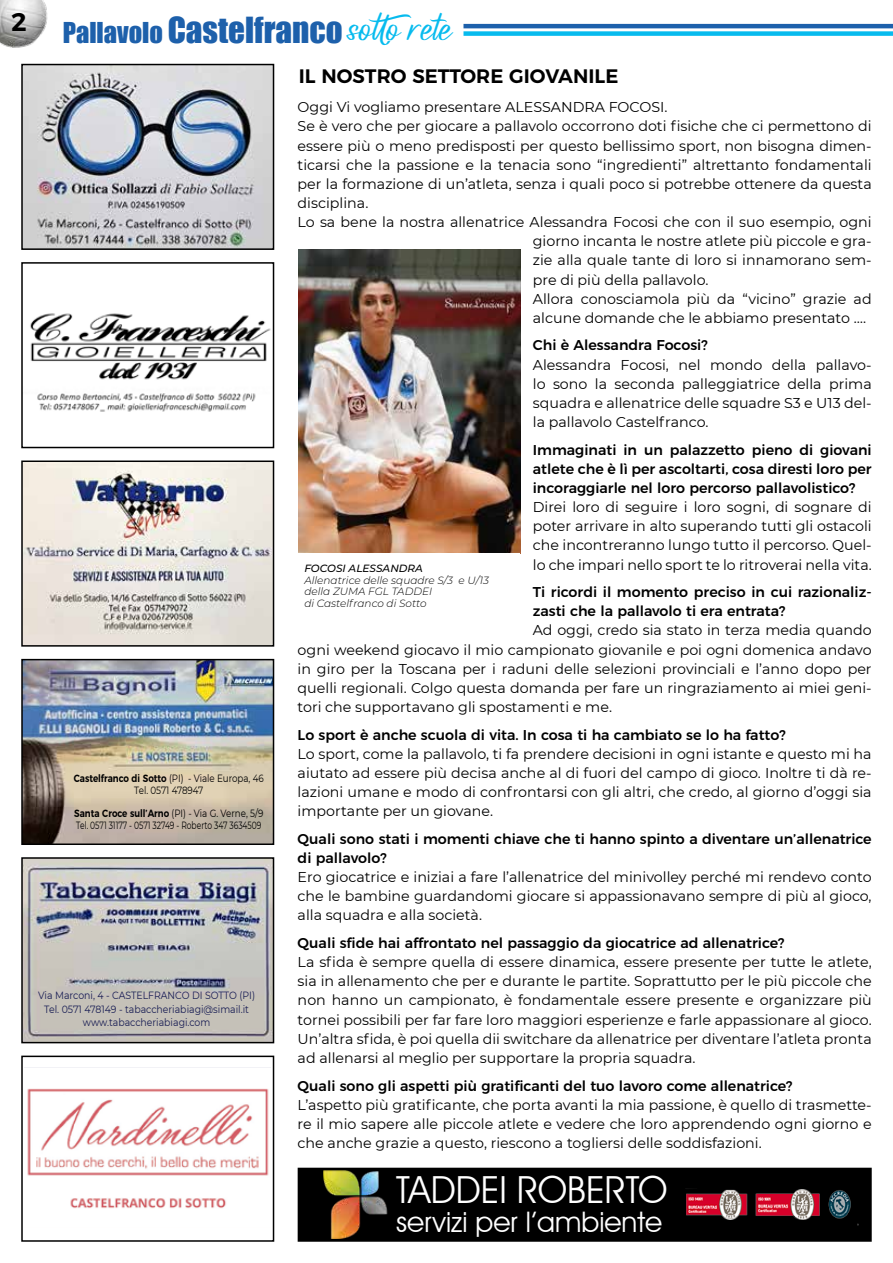
<style>
.page{position:relative;width:893px;height:1263px;background:#fff}
.page>*{position:absolute;margin:0;border:0;box-sizing:border-box;transform-origin:0 0}
.t1{font:37.35px "Avant Garde IT Cby BT";color:#fff}
.t2{font:33px "Impact";color:#1d60ab}
.t3{font:28.35px "Avant Garde IT Cby BT";color:#fff}
.t4{font:600 25.5px "Montserrat";color:#000}
.t5{font:600 19.5px "Montserrat";color:#000}
.t6{font:14.25px/19.2px "Montserrat";color:#000;text-align:justify}
.t7{font:500 14.25px/19.2px "Montserrat";color:#000}
.t8{font:10.5px/11.6px "Montserrat";color:#000;text-align:center;scale:.83 1}
.t9{font:10.5px/13.5px "Montserrat";color:#171c53;text-align:center;scale:.89 1}
.t10{font:italic 300 10.5px/11.6px "Montserrat";color:#000}
.t11{font:italic 500 10.5px "Montserrat";color:#000}
.s1{font-size:26.4px}
.s2{font-family:"Belgium Victory";font-size:42px;color:#07bbee}
.s3{font-weight:600}
</style>
<div class="page">
<img style="left:0;top:0;width:48px;height:48px">
<img style="left:24px;top:67px;width:247px;height:180px">
<div style="left:21px;top:64px;width:253px;height:186px;border:2px solid #000"></div>
<img style="left:30px;top:313px;width:241px;height:99px">
<div style="left:21px;top:262px;width:253px;height:186px;border:2px solid #000"></div>
<img style="left:24px;top:860px;width:247px;height:180px">
<div style="left:21px;top:857px;width:253px;height:186px;border:2px solid #000"></div>
<img style="left:24px;top:662px;width:247px;height:180px">
<div style="left:21px;top:659px;width:253px;height:186px;border:2px solid #000"></div>
<img style="left:24px;top:463px;width:247px;height:181px">
<div style="left:21px;top:460px;width:253px;height:187px;border:2px solid #000"></div>
<div style="left:21px;top:1055px;width:253px;height:187px;border:2px solid #000"></div>
<img style="left:27px;top:1088px;width:242px;height:120px">
<div style="left:298px;top:1168px;width:573px;height:73px;background:#000"></div>
<div style="left:298px;top:1168px;width:574px;height:74px;border:2px solid #000"></div>
<img style="left:686px;top:1188px;width:173px;height:37px">
<img style="left:324px;top:1171px;width:64px;height:68px">
<hr style="left:463px;top:24px;width:430px;height:4px;background:#1d60ab">
<div style="left:463px;top:31px;width:430px;height:5px;background:#07bbee"></div>
<img style="left:299px;top:250px;width:221px;height:303px">
<h3 class="t4" style="left:11px;top:1px;width:17px">2</h3>
<h2 class="t2" style="left:63px;top:5px;width:391px"><span class="s1">Pallavolo</span> Castelfranco <span class="s2">sotto rete</span></h2>
<p class="t8" style="left:74px;top:772px;width:230px"><span class="s3">Castelfranco di Sotto</span> (PI) - Viale Europa, 46<br>Tel. 0571 478947</p>
<p class="t8" style="left:74px;top:807px;width:229px;text-align:left"><span class="s3">Santa Croce sull’Arno</span> (PI) - Via G. Verne, 5/9<br>Tel. 0571 31177 - 0571 32749 - Roberto 347 3634509</p>
<p class="t9" style="left:38px;top:988px;width:245px">Via Marconi, 4 - CASTELFRANCO DI SOTTO (PI)<br>Tel. 0571 478149 - tabaccheriabiagi@simail.it www.tabaccheriabiagi.com</p>
<h3 class="t5" style="left:299px;top:60px;width:321px">IL NOSTRO SETTORE GIOVANILE</h3>
<p class="t6" style="left:298px;top:97px;width:371px">Oggi Vi vogliamo presentare ALESSANDRA FOCOSI.</p>
<p class="t6" style="left:298px;top:116px;width:576px">Se è vero che per giocare a pallavolo occorrono doti fisiche che ci permettono di</p>
<p class="t6" style="left:298px;top:135px;width:575px">essere più o meno predisposti per questo bellissimo sport, non bisogna dimen-</p>
<p class="t6" style="left:298px;top:155px;width:576px">ticarsi che la passione e la tenacia sono “ingredienti” altrettanto fondamentali</p>
<p class="t6" style="left:298px;top:174px;width:576px">per la formazione di un’atleta, senza i quali poco si potrebbe ottenere da questa</p>
<p class="t6" style="left:298px;top:193px;width:72px">disciplina.</p>
<p class="t6" style="left:298px;top:212px;width:576px">Lo sa bene la nostra allenatrice Alessandra Focosi che con il suo esempio, ogni</p>
<p class="t6" style="left:533px;top:231px;width:340px">giorno incanta le nostre atlete più piccole e gra-</p>
<p class="t6" style="left:533px;top:250px;width:340px">zie alla quale tante di loro si innamorano sem-</p>
<p class="t6" style="left:533px;top:269px;width:177px">pre di più della pallavolo.</p>
<p class="t6" style="left:533px;top:289px;width:340px">Allora conosciamola più da “vicino” grazie ad</p>
<p class="t6" style="left:533px;top:308px;width:335px">alcune domande che le abbiamo presentato ….</p>
<p class="t7" style="left:533px;top:335px;width:176px">Chi è Alessandra Focosi?</p>
<p class="t6" style="left:533px;top:354px;width:340px">Alessandra Focosi, nel mondo della pallavo&shy;lo sono la seconda palleggiatrice della prima squadra e allenatrice delle squadre S3 e U13 del&shy;la pallavolo Castelfranco.</p>
<p class="t7" style="left:533px;top:439px;width:340px;text-align:justify">Immaginati in un palazzetto pieno di giovani atlete che è lì per ascoltarti, cosa diresti loro per incoraggiarle nel loro percorso pallavolistico?</p>
<p class="t6" style="left:533px;top:497px;width:340px">Direi loro di seguire i loro sogni, di sognare di poter arrivare in alto superando tutti gli ostacoli che incontreranno lungo tutto il percorso. Quel&shy;lo che impari nello sport te lo ritroverai nella vita.</p>
<p class="t7" style="left:533px;top:581px;width:340px">Ti ricordi il momento preciso in cui razionaliz&shy;zasti che la pallavolo ti era entrata?</p>
<p class="t6" style="left:298px;top:620px;width:576px;text-indent:235px">Ad oggi, credo sia stato in terza media quando ogni weekend giocavo il mio campionato giovanile e poi ogni domenica andavo in giro per la Toscana per i raduni delle selezioni provinciali e l’anno dopo per quelli regionali. Colgo questa domanda per fare un ringraziamento ai miei geni&shy;tori che supportavano gli spostamenti e me.</p>
<p class="t7" style="left:298px;top:724px;width:490px">Lo sport è anche scuola di vita. In cosa ti ha cambiato se lo ha fatto?</p>
<p class="t6" style="left:298px;top:744px;width:576px">Lo sport, come la pallavolo, ti fa prendere decisioni in ogni istante e questo mi ha aiutato ad essere più decisa anche al di fuori del campo di gioco. Inoltre ti dà re&shy;lazioni umane e modo di confrontarsi con gli altri, che credo, al giorno d’oggi sia importante per un giovane.</p>
<p class="t7" style="left:298px;top:828px;width:576px">Quali sono stati i momenti chiave che ti hanno spinto a diventare un’allenatrice di pallavolo?</p>
<p class="t6" style="left:298px;top:867px;width:575px">Ero giocatrice e iniziai a fare l’allenatrice del minivolley perché mi rendevo conto che le bambine guardandomi giocare si appassionavano sempre di più al gioco, alla squadra e alla società.</p>
<p class="t7" style="left:298px;top:932px;width:488px">Quali sfide hai affrontato nel passaggio da giocatrice ad allenatrice?</p>
<p class="t6" style="left:298px;top:952px;width:576px">La sfida è sempre quella di essere dinamica, essere presente per tutte le atlete, sia in allenamento che per e durante le partite. Soprattutto per le più piccole che non hanno un campionato, è fondamentale essere presente e organizzare più tornei possibili per far fare loro maggiori esperienze e farle appassionare al gioco.<br>Un’altra sfida, è poi quella dii switchare da allenatrice per diventare l’atleta pronta ad allenarsi al meglio per supportare la propria squadra.</p>
<p class="t7" style="left:298px;top:1075px;width:497px">Quali sono gli aspetti più gratificanti del tuo lavoro come allenatrice?</p>
<p class="t6" style="left:298px;top:1094px;width:576px">L’aspetto più gratificante, che porta avanti la mia passione, è quello di trasmette&shy;re il mio sapere alle piccole atlete e vedere che loro apprendendo ogni giorno e che anche grazie a questo, riescono a togliersi delle soddisfazioni.</p>
<p class="t11" style="left:304px;top:561px;width:120px">FOCOSI ALESSANDRA</p>
<p class="t10" style="left:304px;top:574px;width:186px">Allenatrice delle squadre S/3 e U/13 della ZUMA FGL TADDEI<br>di Castelfranco di Sotto</p>
<h1 class="t1" style="left:396px;top:1166px;width:273px">TADDEI ROBERTO</h1>
<h3 class="t3" style="left:396px;top:1204px;width:268px">servizi per l’ambiente</h3>
</div>
